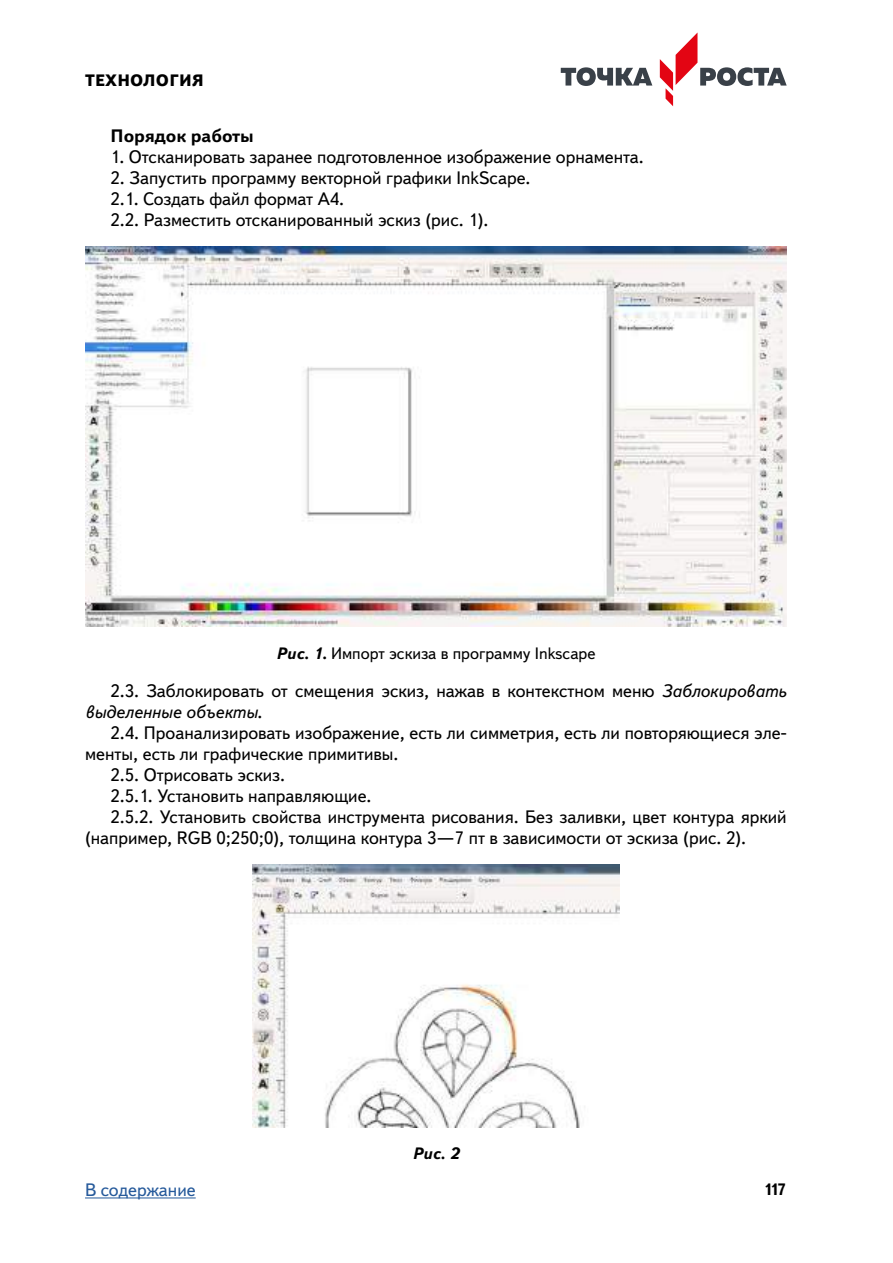
<style>
.page{position:relative;width:893px;height:1263px;background:#fff}
.page>*{position:absolute;margin:0;border:0;box-sizing:border-box;transform-origin:0 0}
.t1{font:18px/21px "Textbook New";color:#000}
.t2{font:700 18px "Textbook New";color:#000}
.t3{font:18px "Textbook New";color:#265a9b}
.t4{font:16.5px "Textbook New";color:#000}
.t5{font:800 16.5px "Textbook New";letter-spacing:.01em;color:#000}
.t6{font:italic 700 16.5px "Textbook New";color:#000}
.t7{font:700 16.5px "Textbook New";color:#000}
.s1{font-weight:700;font-style:italic}
.s2{font-style:italic}
</style>
<div class="page">
<svg style="left:561px;top:67px;width:91px;height:19px"></svg>
<svg style="left:660px;top:32px;width:127px;height:74px"></svg>
<hr style="left:85px;top:1197px;width:111px;height:1px;background:#265a9b">
<img style="left:85px;top:246px;width:701px;height:380px">
<img style="left:252px;top:864px;width:368px;height:263px">
<p class="t5" style="left:85px;top:70px;width:120px">ТЕХНОЛОГИЯ</p>
<p class="t2" style="left:111px;top:124px;width:145px">Порядок работы</p>
<p class="t1" style="left:111px;top:146px;width:532px">1. Отсканировать заранее подготовленное изображение орнамента.</p>
<p class="t1" style="left:111px;top:167px;width:419px">2. Запустить программу векторной графики InkScape.<br>2.1. Создать файл формат A4.<br>2.2. Разместить отсканированный эскиз (рис. 1).</p>
<p class="t4" style="left:276px;top:643px;width:321px"><span class="s1">Рис. 1.</span> Импорт эскиза в программу Inkscape</p>
<p class="t1" style="left:85px;top:680px;width:703px;text-indent:26px">2.3. Заблокировать от смещения эскиз, нажав в контекстном меню <span class="s2">Заблокировать выделенные объекты</span>.</p>
<p class="t1" style="left:111px;top:722px;width:678px">2.4. Проанализировать изображение, есть ли симметрия, есть ли повторяющиеся эле-</p>
<p class="t1" style="left:85px;top:743px;width:313px">менты, есть ли графические примитивы.</p>
<p class="t1" style="left:111px;top:764px;width:174px">2.5. Отрисовать эскиз.</p>
<p class="t1" style="left:111px;top:785px;width:260px">2.5.1. Установить направляющие.</p>
<p class="t1" style="left:111px;top:806px;width:678px">2.5.2. Установить свойства инструмента рисования. Без заливки, цвет контура яркий</p>
<p class="t1" style="left:85px;top:827px;width:660px">(например, RGB 0;250;0), толщина контура 3—7 пт в зависимости от эскиза (рис. 2).</p>
<p class="t3" style="left:85px;top:1179px;width:112px">В содержание</p>
<p class="t6" style="left:412px;top:1143px;width:48px">Рис. 2</p>
<p class="t7" style="left:764px;top:1179px;width:25px">117</p>
</div>
